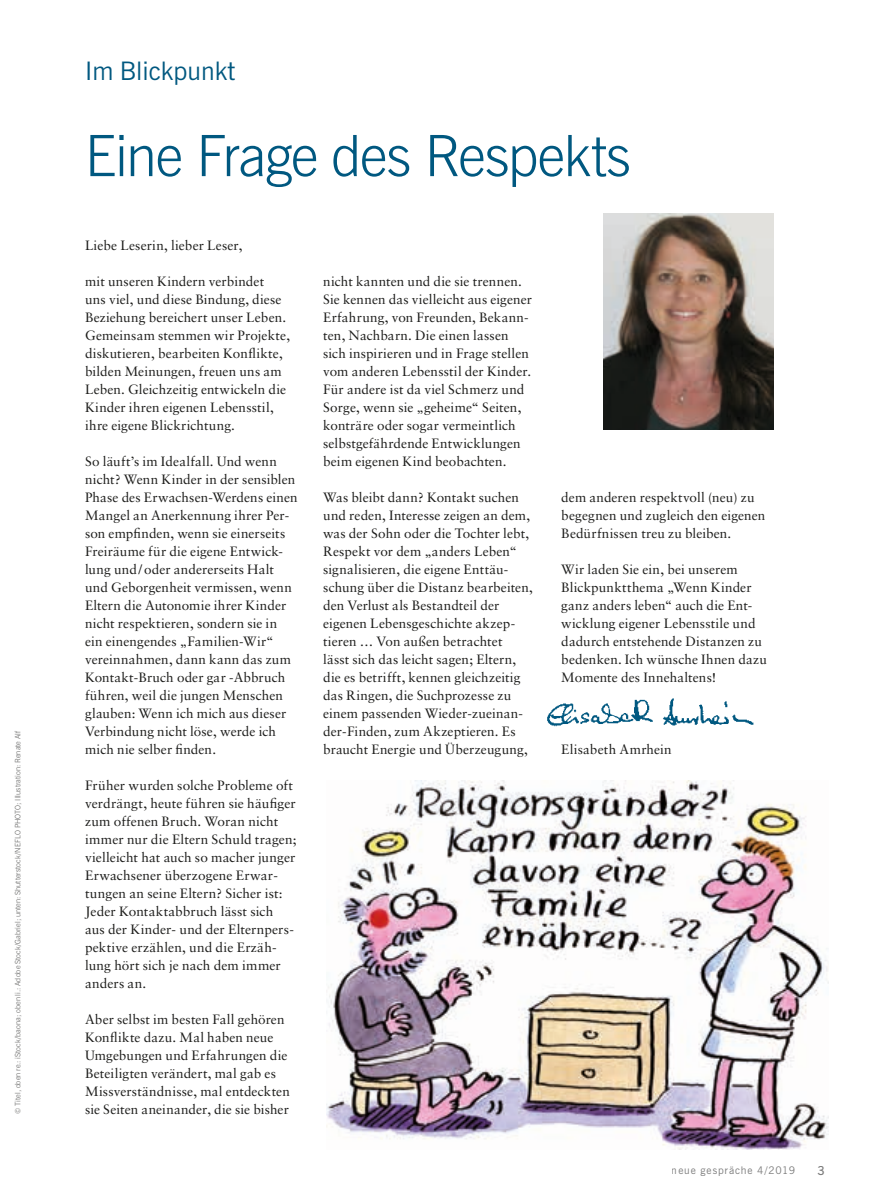
<style>
.page{position:relative;width:876px;height:1191px;background:#fff}
.page>*{position:absolute;margin:0;border:0;box-sizing:border-box;transform-origin:0 0}
.t1{font:300 57px "News Gothic BT";letter-spacing:-.02em;color:#005880}
.t2{font:25.5px "News Gothic BT";color:#005880}
.t3{font:13.5px/18px "Sabon";letter-spacing:.01em;color:#1d1d1b}
.t4{font:600 12.3px "News Gothic BT";color:#7c7c7c}
.t5{font:10.5px "News Gothic BT";letter-spacing:.08em;color:#7c7c7c}
.t6{font:300 7.5px "News Gothic BT";letter-spacing:.015em;color:#646463}
</style>
<div class="page">
<img style="left:326px;top:781px;width:502px;height:369px">
<img style="left:547px;top:698px;width:207px;height:29px">
<img style="left:604px;top:214px;width:170px;height:216px">
<p class="t6" style="left:13px;top:1114px;width:385px;rotate:-90deg">© Titel, oben re.: iStock/baona; oben li.: Adobe Stock/Gabriel; unten: Shutterstock/NEFLO PHOTO; Illustration: Renate Alf</p>
<h2 class="t2" style="left:85px;top:55px;width:152px">Im Blickpunkt</h2>
<h1 class="t1" style="left:85px;top:121px;width:547px">Eine Frage des Respekts</h1>
<p class="t3" style="left:85px;top:236px;width:159px">Liebe Leserin, lieber Leser,</p>
<p class="t3" style="left:85px;top:272px;width:207px">mit unseren Kindern verbindet<br>uns viel, und diese Bindung, diese Beziehung bereichert unser Leben.<br>Gemeinsam stemmen wir Projekte, diskutieren, bearbeiten Konflikte, bilden Meinungen, freuen uns am Leben. Gleichzeitig entwickeln die Kinder ihren eigenen Lebensstil, ihre eigene Blickrichtung.</p>
<p class="t3" style="left:85px;top:452px;width:214px">So läuft’s im Idealfall. Und wenn nicht? Wenn Kinder in der sensiblen Phase des Erwachsen-Werdens einen Mangel an Anerkennung ihrer Per&shy;son empfinden, wenn sie einerseits Freiräume für die eigene Entwick&shy;lung und/oder andererseits Halt und Geborgenheit vermissen, wenn Eltern die Autonomie ihrer Kinder nicht respektieren, sondern sie in ein einengendes „Familien-Wir“ vereinnahmen, dann kann das zum Kontakt-Bruch oder gar -Abbruch führen, weil die jungen Menschen glauben: Wenn ich mich aus dieser Verbindung nicht löse, werde ich mich nie selber finden.</p>
<p class="t3" style="left:85px;top:776px;width:213px">Früher wurden solche Probleme oft verdrängt, heute führen sie häufiger zum offenen Bruch. Woran nicht immer nur die Eltern Schuld tragen; vielleicht hat auch so macher junger<br>Erwachsener überzogene Erwar&shy;tungen an seine Eltern? Sicher ist:<br>Jeder Kontaktabbruch lässt sich<br>aus der Kinder- und der Elternpers&shy;pektive erzählen, und die Erzäh&shy;lung hört sich je nach dem immer anders an.</p>
<p class="t3" style="left:85px;top:1010px;width:206px">Aber selbst im besten Fall gehören Konflikte dazu. Mal haben neue Umgebungen und Erfahrungen die Beteiligten verändert, mal gab es Missverständnisse, mal entdeckten sie Seiten aneinander, die sie bisher</p>
<p class="t3" style="left:323px;top:272px;width:210px">nicht kannten und die sie trennen.<br>Sie kennen das vielleicht aus eigener Erfahrung, von Freunden, Bekann&shy;ten, Nachbarn. Die einen lassen sich inspirieren und in Frage stellen vom anderen Lebensstil der Kinder.<br>Für andere ist da viel Schmerz und Sorge, wenn sie „geheime“ Seiten, konträre oder sogar vermeintlich selbstgefährdende Entwicklungen beim eigenen Kind beobachten.</p>
<p class="t3" style="left:323px;top:488px;width:211px">Was bleibt dann? Kontakt suchen und reden, Interesse zeigen an dem, was der Sohn oder die Tochter lebt, Respekt vor dem „anders Leben“ signalisieren, die eigene Enttäu&shy;schung über die Distanz bearbeiten, den Verlust als Bestandteil der eigenen Lebensgeschichte akzep&shy;tieren … Von außen betrachtet<br>lässt sich das leicht sagen; Eltern, die es betrifft, kennen gleichzeitig das Ringen, die Suchprozesse zu einem passenden Wieder-zueinan&shy;der-Finden, zum Akzeptieren. Es braucht Energie und Überzeugung,</p>
<p class="t3" style="left:561px;top:488px;width:206px">dem anderen respektvoll (neu) zu begegnen und zugleich den eigenen<br>Bedürfnissen treu zu bleiben.</p>
<p class="t3" style="left:561px;top:560px;width:207px">Wir laden Sie ein, bei unserem<br>Blickpunktthema „Wenn Kinder ganz anders leben“ auch die Ent&shy;wicklung eigener Lebensstile und dadurch entstehende Distanzen zu bedenken. Ich wünsche Ihnen dazu<br>Momente des Innehaltens!</p>
<p class="t3" style="left:561px;top:740px;width:112px">Elisabeth Amrhein</p>
<p class="t5" style="left:672px;top:1164px;width:125px">neue gespräche 4/2019</p>
<p class="t4" style="left:817px;top:1163px;width:9px">3</p>
</div>
